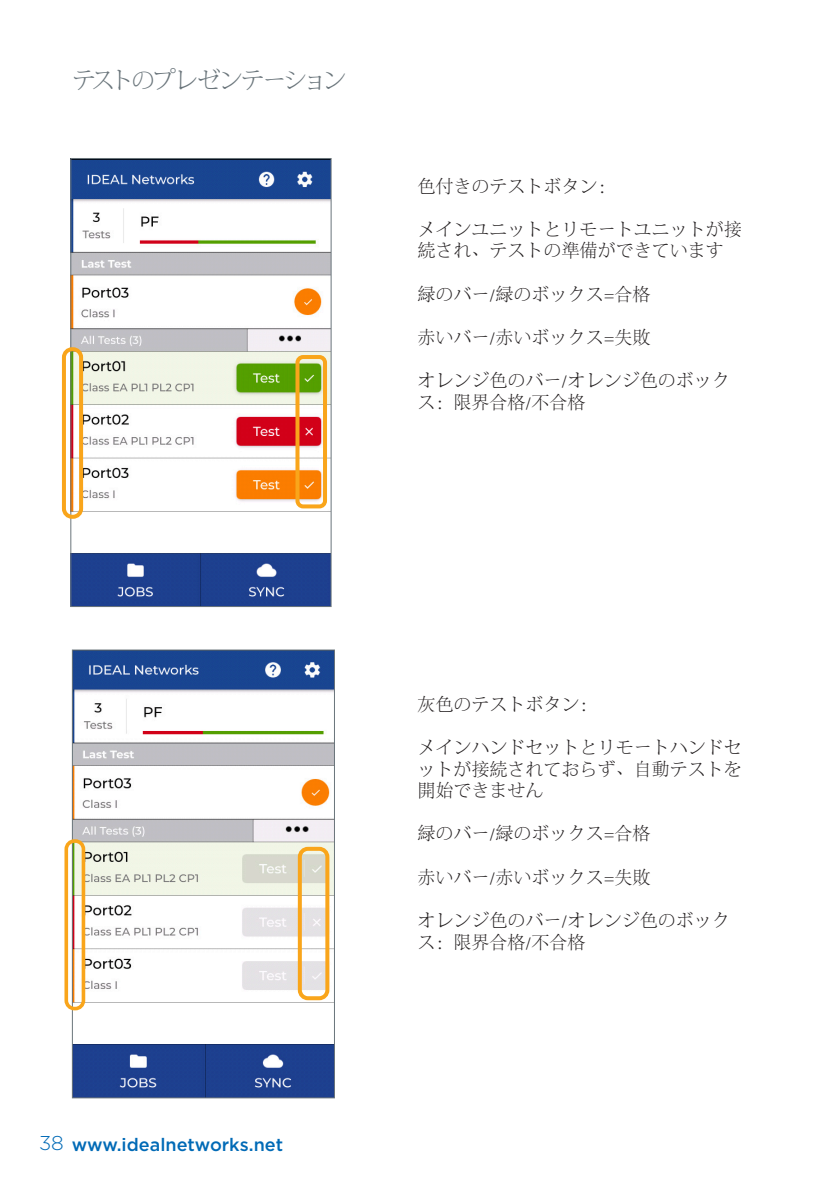
<style>
.page{position:relative;width:840px;height:1191px;background:#fff}
.page>*{position:absolute;margin:0;border:0;box-sizing:border-box;transform-origin:0 0}
.t1{font:300 24px "Adobe Song Std";letter-spacing:-.13em;color:#6a757b}
.t2{font:300 18px/21.6px "Adobe Song Std";color:#231f20}
.t3{font:500 18px "Gotham";color:#016ab6}
.s1{font-weight:300;font-size:20px}
</style>
<div class="page">
<img style="left:73px;top:160px;width:256px;height:444px">
<div style="left:71px;top:158px;width:260px;height:448px;border:1px solid #6a757b"></div>
<div style="left:62px;top:347px;width:21px;height:172px;border:4px solid #f9a51b;border-radius:8px"></div>
<div style="left:295px;top:355px;width:32px;height:153px;border:4px solid #f9a51b;border-radius:6px"></div>
<img style="left:74px;top:652px;width:258px;height:444px">
<div style="left:72px;top:650px;width:262px;height:448px;border:1px solid #6a757b"></div>
<div style="left:64px;top:839px;width:21px;height:171px;border:4px solid #f9a51b;border-radius:8px"></div>
<div style="left:298px;top:847px;width:31px;height:153px;border:4px solid #f9a51b;border-radius:8px"></div>
<h1 class="t1" style="left:72px;top:67px;width:276px">テストのプレゼンテーション</h1>
<p class="t2" style="left:417px;top:176px;width:199px">色付きのテストボタン：</p>
<p class="t2" style="left:417px;top:219px;width:325px">メインユニットとリモートユニットが接続され、テストの準備ができています</p>
<p class="t2" style="left:417px;top:284px;width:234px">緑のバー/緑のボックス=合格</p>
<p class="t2" style="left:417px;top:327px;width:234px">赤いバー/赤いボックス=失敗</p>
<p class="t2" style="left:417px;top:370px;width:314px">オレンジ色のバー/オレンジ色のボックス：限界合格/不合格</p>
<p class="t3" style="left:39px;top:1132px;width:245px"><span class="s1">38</span> www.idealnetworks.net</p>
<p class="t2" style="left:417px;top:694px;width:181px">灰色のテストボタン：</p>
<p class="t2" style="left:417px;top:737px;width:325px;text-align:justify">メインハンドセットとリモートハンドセットが接続されておらず、自動テストを開始できません</p>
<p class="t2" style="left:417px;top:824px;width:234px">緑のバー/緑のボックス=合格</p>
<p class="t2" style="left:417px;top:867px;width:234px">赤いバー/赤いボックス=失敗</p>
<p class="t2" style="left:417px;top:910px;width:314px">オレンジ色のバー/オレンジ色のボックス：限界合格/不合格</p>
</div>
